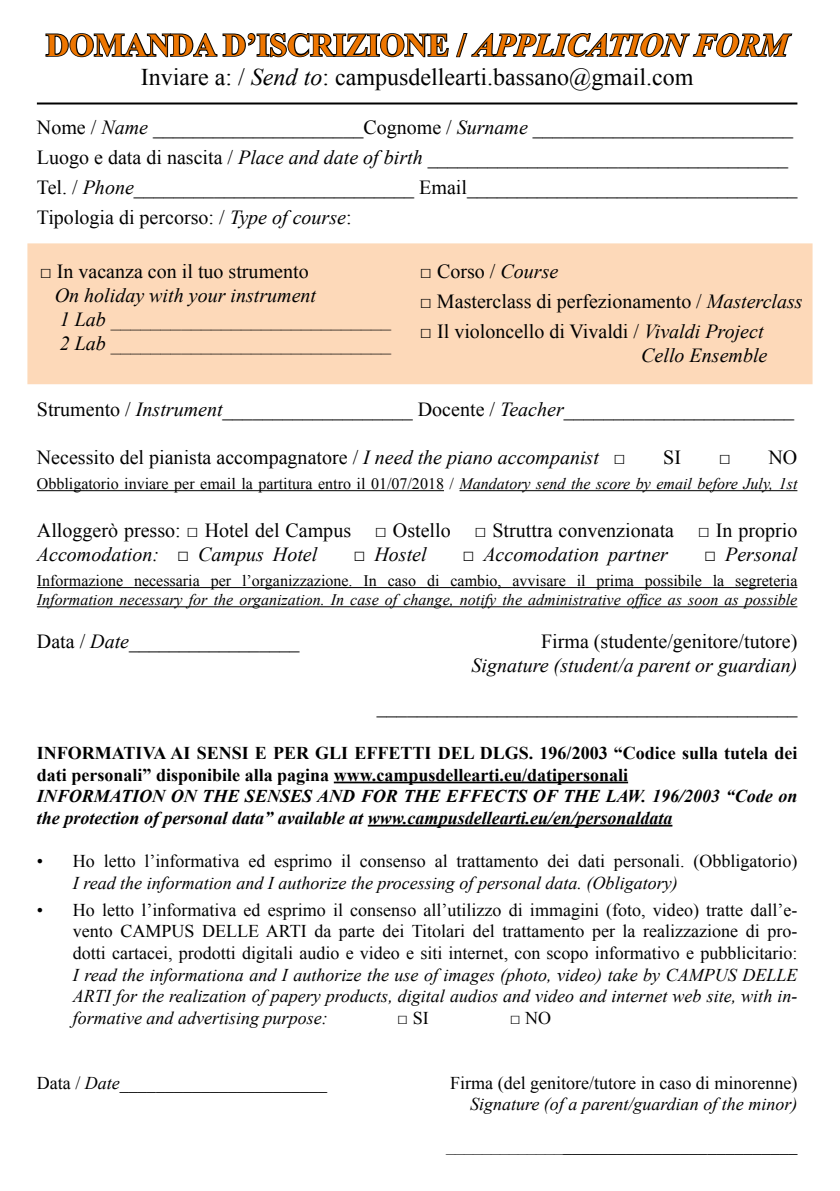
<style>
.page{position:relative;width:840px;height:1191px;background:#fff}
.page>*{position:absolute;margin:0;border:0;box-sizing:border-box;transform-origin:0 0}
.t1{font:700 32px "Times New Roman";color:#ee7601}
.t2{font:24px "Times New Roman";color:#000}
.t3{font:20px/30px "Times New Roman";color:#000}
.t4{font:italic 20px/24px "Times New Roman";color:#000}
.t5{font:18px/21.6px "Times New Roman";color:#000;text-align:justify}
.t6{font:italic 18px/21.6px "Times New Roman";color:#000;text-align:justify}
.t7{font:700 18px/21.6px "Times New Roman";color:#000}
.t8{font:italic 700 18px/21.6px "Times New Roman";color:#000}
.t9{font:16px "Times New Roman";color:#000}
.t10{font:italic 16px "Times New Roman";color:#000}
.s1{font-style:italic}
.s2{font-style:normal}
</style>
<div class="page">
<div style="left:27px;top:243px;width:785px;height:141px;background:#fdd9b9;border:2px solid #fdd9b9"></div>
<svg style="left:45px;top:33px;width:748px;height:25px"></svg>
<hr style="left:37px;top:490px;width:407px;height:1px;background:#000">
<hr style="left:459px;top:490px;width:338px;height:1px;background:#000">
<hr style="left:37px;top:587px;width:760px;height:1px;background:#000">
<hr style="left:37px;top:606px;width:760px;height:1px;background:#000">
<hr style="left:333px;top:781px;width:294px;height:2px;background:#000">
<hr style="left:367px;top:825px;width:305px;height:1px;background:#000">
<hr style="left:37px;top:102px;width:760px;height:2px;background:#000">
<h1 class="t1" style="left:46px;top:23px;width:743px">DOMANDA D’ISCRIZIONE / <span class="s1">APPLICATION FORM</span></h1>
<p class="t2" style="left:141px;top:60px;width:554px">Inviare a: / <span class="s1">Send to</span>: campusdellearti.bassano@gmail.com</p>
<p class="t3" style="left:37px;top:112px;width:761px">Nome / <span class="s1">Name</span> _____________________Cognome / <span class="s1">Surname</span> __________________________ Luogo e data di nascita / <span class="s1">Place and date of birth</span> ____________________________________ Tel. / <span class="s1">Phone</span>____________________________ Email_________________________________ Tipologia di percorso: / <span class="s1">Type of course</span>:</p>
<p class="t3" style="left:40px;top:256px;width:270px">□ In vacanza con il tuo strumento</p>
<p class="t4" style="left:55px;top:283px;width:338px">On holiday with your instrument<br>1 Lab ____________________________<br>2 Lab ____________________________</p>
<p class="t3" style="left:420px;top:256px;width:140px">□ Corso / <span class="s1">Course</span></p>
<p class="t3" style="left:420px;top:286px;width:384px">□ Masterclass di perfezionamento / <span class="s1">Masterclass</span></p>
<p class="t4" style="left:420px;top:318px;width:349px;text-align:right"><span class="s2">□ Il violoncello di Vivaldi /</span> Vivaldi Project<br>Cello Ensemble</p>
<p class="t3" style="left:37px;top:394px;width:758px">Strumento / <span class="s1">Instrument</span>___________________ Docente / <span class="s1">Teacher</span>_______________________</p>
<p class="t3" style="left:37px;top:442px;width:590px">Necessito del pianista accompagnatore / <span class="s1">I need the piano accompanist</span> □</p>
<p class="t3" style="left:663px;top:442px;width:19px">SI</p>
<p class="t3" style="left:718px;top:442px;width:80px">□ NO</p>
<p class="t9" style="left:37px;top:473px;width:761px">Obbligatorio inviare per email la partitura entro il 01/07/2018 / <span class="s1">Mandatory send the score by email before July, 1st</span></p>
<p class="t3" style="left:37px;top:515px;width:761px">Alloggerò presso: □ Hotel del Campus □ Ostello □ Struttra convenzionata □ In proprio</p>
<p class="t4" style="left:37px;top:542px;width:282px">Accomodation: □ Campus Hotel</p>
<p class="t4" style="left:353px;top:542px;width:75px">□ Hostel</p>
<p class="t4" style="left:462px;top:542px;width:207px">□ Accomodation partner</p>
<p class="t4" style="left:703px;top:542px;width:95px">□ Personal</p>
<p class="t9" style="left:37px;top:570px;width:761px">Informazione necessaria per l’organizzazione. In caso di cambio, avvisare il prima possibile la segreteria</p>
<p class="t10" style="left:37px;top:588px;width:761px">Information necessary for the organization. In case of change, notify the administrative office as soon as possible</p>
<p class="t3" style="left:37px;top:626px;width:264px">Data / <span class="s1">Date</span>_________________</p>
<p class="t3" style="left:541px;top:626px;width:258px">Firma (studente/genitore/tutore)</p>
<p class="t4" style="left:471px;top:653px;width:327px">Signature (student/a parent or guardian)</p>
<p class="t3" style="left:377px;top:691px;width:422px">__________________________________________</p>
<p class="t7" style="left:37px;top:741px;width:761px">INFORMATIVA AI SENSI E PER GLI EFFETTI DEL DLGS. 196/2003 “Codice sulla tutela dei dati personali” disponibile alla pagina www.campusdellearti.eu/datipersonali</p>
<p class="t8" style="left:37px;top:785px;width:761px">INFORMATION ON THE SENSES AND FOR THE EFFECTS OF THE LAW. 196/2003 “Code on the protection of personal data” available at www.campusdellearti.eu/en/personaldata</p>
<p class="t5" style="left:37px;top:850px;width:761px">• Ho letto l’informativa ed esprimo il consenso al trattamento dei dati personali. (Obbligatorio)</p>
<p class="t6" style="left:73px;top:871px;width:606px">I read the information and I authorize the processing of personal data. (Obligatory)</p>
<p class="t5" style="left:73px;top:898px;width:725px;text-indent:-36px">• Ho letto l’informativa ed esprimo il consenso all’utilizzo di immagini (foto, video) tratte dall’e&shy;vento CAMPUS DELLE ARTI da parte dei Titolari del trattamento per la realizzazione di pro&shy;dotti cartacei, prodotti digitali audio e video e siti internet, con scopo informativo e pubblicitario:</p>
<p class="t6" style="left:73px;top:963px;width:725px">I read the informationa and I authorize the use of images (photo, video) take by CAMPUS DELLE ARTI for the realization of papery products, digital audios and video and internet web site, with in&shy;formative and advertising purpose:</p>
<p class="t5" style="left:397px;top:1006px;width:33px">□ SI</p>
<p class="t5" style="left:509px;top:1006px;width:43px">□ NO</p>
<p class="t5" style="left:37px;top:1071px;width:291px">Data / <span class="s1">Date</span>_______________________</p>
<p class="t5" style="left:450px;top:1071px;width:348px">Firma (del genitore/tutore in caso di minorenne)</p>
<p class="t6" style="left:470px;top:1093px;width:328px">Signature (of a parent/guardian of the minor)</p>
<p class="t5" style="left:446px;top:1134px;width:353px"><span class="s1">_____________</span>__________________________</p>
</div>
